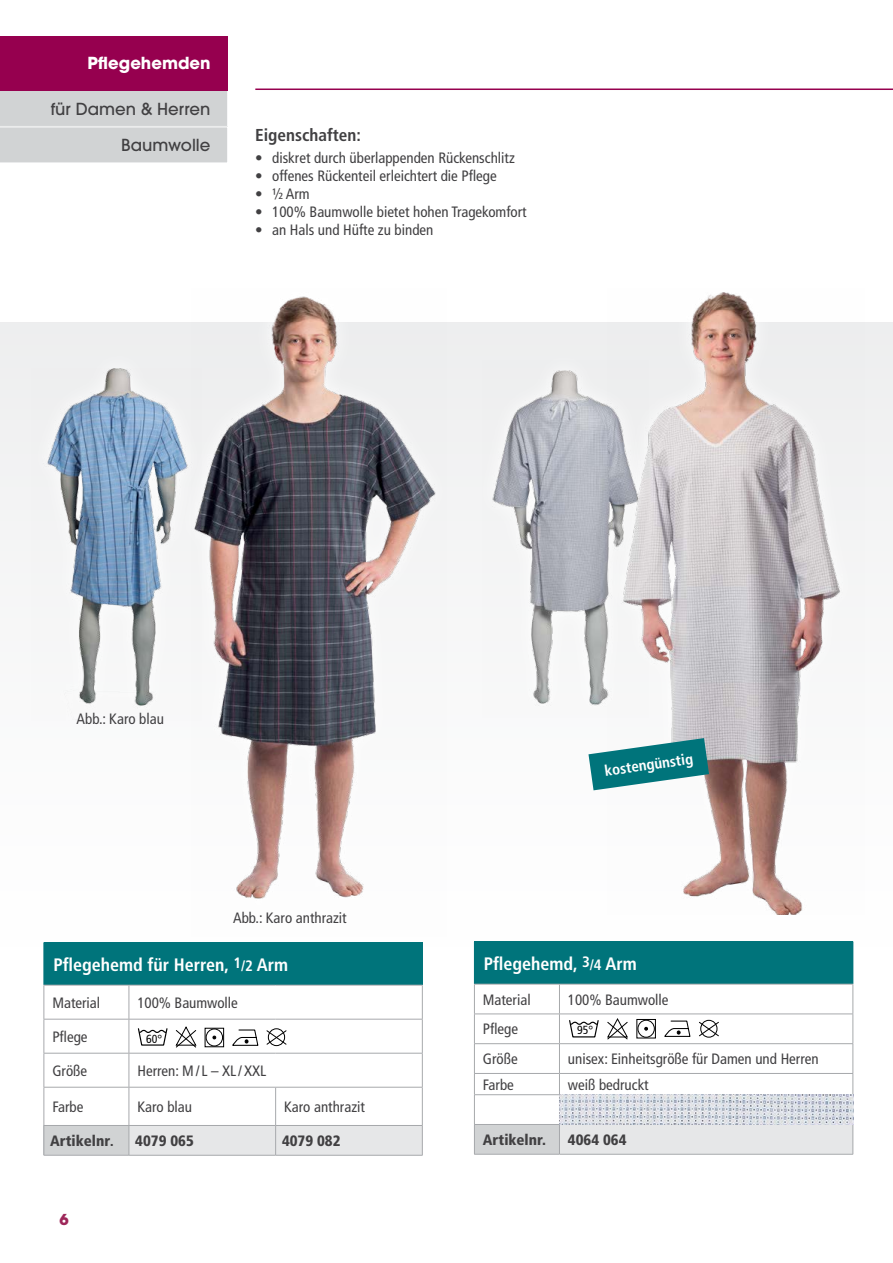
<style>
.page{position:relative;width:893px;height:1263px;background:#fff}
.page>*{position:absolute;margin:0;border:0;box-sizing:border-box;transform-origin:0 0}
.t1{font:700 condensed 18px "Frutiger LT Std";color:#fff}
.t2{font:700 condensed 17.25px "Frutiger LT Std";color:#414042}
.t3{font:500 16.5px "ITC Avant Garde Pro";color:#414042}
.t4{font:700 16.5px "ITC Avant Garde Pro";color:#fff}
.t5{font:condensed 15px/29.7px "Frutiger LT Std";color:#414042}
.t6{font:900 condensed 15px "Frutiger LT Std";color:#414042}
.t7{font:700 condensed 15px "Frutiger LT Std";color:#fff}
.t8{font:700 15px "ITC Avant Garde Pro";color:#9e275a}
.t9{font:condensed 11.7px "Frutiger LT Std";color:#000}
.s1{font-size:15px}
.s2{font-size:13.5px}
.s3{font-style:inherit}
</style>
<div class="page">
<div style="left:0;top:322px;width:893px;height:941px;background:linear-gradient(to bottom,#f0f0f1,#fff)"></div>
<div style="left:177px;top:278px;width:275px;height:639px;background:#fff"></div>
<img style="left:191px;top:296px;width:255px;height:640px">
<div style="left:29px;top:350px;width:176px;height:376px;background:#f2f2f3"></div>
<img style="left:47px;top:368px;width:155px;height:353px">
<div style="left:44px;top:943px;width:378px;height:42px;background:#00747b"></div>
<hr style="left:44px;top:942px;width:85px;height:1px;background:#00747b">
<hr style="left:129px;top:942px;width:147px;height:1px;background:#00747b">
<hr style="left:276px;top:942px;width:147px;height:1px;background:#00747b">
<hr style="left:422px;top:943px;width:1px;height:42px;background:#00747b">
<hr style="left:44px;top:1155px;width:85px;height:1px;background:#a7a9ac">
<hr style="left:129px;top:1155px;width:147px;height:1px;background:#a7a9ac">
<hr style="left:276px;top:1155px;width:147px;height:1px;background:#a7a9ac">
<div style="left:0;top:90px;width:228px;height:73px;background:#d1d3d4"></div>
<hr style="left:255px;top:89px;width:638px;height:1px;background:#96004f">
<div style="left:0;top:36px;width:228px;height:54px;background:#96004f"></div>
<div style="left:604px;top:274px;width:254px;height:660px;background:#fff"></div>
<img style="left:607px;top:292px;width:258px;height:623px">
<div style="left:474px;top:942px;width:379px;height:42px;background:#00747b"></div>
<svg style="left:475px;top:985px;width:378px;height:139px"></svg>
<div style="left:474px;top:1124px;width:85px;height:30px;background:#d1d3d4"></div>
<div style="left:559px;top:1124px;width:294px;height:30px;background:#e6e7e8"></div>
<hr style="left:474px;top:941px;width:85px;height:1px;background:#00747b">
<hr style="left:559px;top:941px;width:294px;height:1px;background:#00747b">
<hr style="left:853px;top:942px;width:1px;height:42px;background:#00747b">
<hr style="left:474px;top:984px;width:85px;height:1px;background:#a7a9ac">
<hr style="left:559px;top:984px;width:294px;height:1px;background:#a7a9ac">
<hr style="left:474px;top:1013px;width:85px;height:1px;background:#a7a9ac">
<hr style="left:559px;top:1013px;width:294px;height:1px;background:#a7a9ac">
<hr style="left:474px;top:1043px;width:85px;height:1px;background:#a7a9ac">
<hr style="left:559px;top:1043px;width:294px;height:1px;background:#a7a9ac">
<hr style="left:474px;top:1073px;width:85px;height:1px;background:#a7a9ac">
<hr style="left:559px;top:1073px;width:294px;height:1px;background:#a7a9ac">
<hr style="left:474px;top:1094px;width:85px;height:1px;background:#a7a9ac">
<hr style="left:559px;top:1094px;width:294px;height:1px;background:#a7a9ac">
<hr style="left:474px;top:1124px;width:85px;height:1px;background:#a7a9ac">
<svg style="left:474px;top:984px;width:1px;height:170px"></svg>
<hr style="left:559px;top:1124px;width:294px;height:1px;background:#a7a9ac">
<svg style="left:559px;top:984px;width:1px;height:170px"></svg>
<svg style="left:853px;top:984px;width:1px;height:170px"></svg>
<hr style="left:474px;top:1154px;width:85px;height:1px;background:#a7a9ac">
<hr style="left:559px;top:1154px;width:294px;height:1px;background:#a7a9ac">
<svg style="left:569px;top:1020px;width:30px;height:17px"></svg>
<svg style="left:607px;top:1018px;width:21px;height:21px"></svg>
<div style="left:700px;top:1020px;width:17px;height:18px;border:1px solid #000;border-radius:50%"></div>
<svg style="left:699px;top:1021px;width:20px;height:16px"></svg>
<div style="left:638px;top:1020px;width:17px;height:17px;border:1px solid #000;border-radius:50%"></div>
<div style="left:636px;top:1019px;width:20px;height:19px;border:1px solid #000"></div>
<svg style="left:664px;top:1020px;width:26px;height:17px"></svg>
<img style="left:560px;top:1095px;width:293px;height:29px">
<svg style="left:588px;top:738px;width:121px;height:52px"></svg>
<svg style="left:475px;top:351px;width:180px;height:371px;fill:#f0f0f1"></svg>
<img style="left:482px;top:360px;width:167px;height:357px">
<svg style="left:44px;top:985px;width:379px;height:170px"></svg>
<p class="t4" style="left:87px;top:52px;width:125px">Pflegehemden</p>
<p class="t3" style="left:51px;top:98px;width:161px">für Damen &amp; Herren</p>
<p class="t3" style="left:121px;top:134px;width:91px">Baumwolle</p>
<p class="t2" style="left:255px;top:124px;width:107px">Eigenschaften:</p>
<p class="t5" style="left:255px;top:143px;width:261px">• diskret durch überlappenden Rückenschlitz</p>
<p class="t5" style="left:255px;top:161px;width:243px">• offenes Rückenteil erleichtert die Pflege</p>
<p class="t5" style="left:255px;top:179px;width:56px">• ½ Arm</p>
<p class="t5" style="left:255px;top:197px;width:273px">• 100% Baumwolle bietet hohen Tragekomfort</p>
<p class="t5" style="left:255px;top:215px;width:180px">• an Hals und Hüfte zu binden</p>
<p class="t5" style="left:77px;top:704px;width:89px">Abb.: Karo blau</p>
<p class="t5" style="left:233px;top:903px;width:115px">Abb.: Karo anthrazit</p>
<p class="t7" style="left:603px;top:762px;width:91px;rotate:-8deg">kostengünstig</p>
<p class="t1" style="left:53px;top:954px;width:236px">Pflegehemd für Herren, <sup>1</sup><span class="s1">/2</span> Arm</p>
<p class="t5" style="left:52px;top:988px;width:49px">Material</p>
<p class="t5" style="left:137px;top:988px;width:102px">100% Baumwolle</p>
<p class="t5" style="left:52px;top:1022px;width:37px">Pflege</p>
<p class="t5" style="left:52px;top:1056px;width:36px">Größe</p>
<p class="t5" style="left:137px;top:1056px;width:130px">Herren: M/ L – XL /XXL</p>
<p class="t5" style="left:52px;top:1092px;width:32px">Farbe</p>
<p class="t5" style="left:137px;top:1092px;width:56px">Karo blau</p>
<p class="t5" style="left:284px;top:1092px;width:82px">Karo anthrazit</p>
<p class="t6" style="left:50px;top:1132px;width:65px">Artikelnr<span class="s2">.</span></p>
<p class="t6" style="left:135px;top:1132px;width:60px">4079 065</p>
<p class="t6" style="left:282px;top:1132px;width:60px">4079 082</p>
<p class="t9" style="left:146px;top:1032px;width:17px">60<span class="s3">°</span></p>
<p class="t8" style="left:60px;top:1209px;width:11px">6</p>
<p class="t1" style="left:484px;top:953px;width:154px">Pflegehemd, <sup>3</sup><span class="s1">/4</span> Arm</p>
<p class="t5" style="left:483px;top:985px;width:49px">Material</p>
<p class="t5" style="left:568px;top:985px;width:102px">100% Baumwolle</p>
<p class="t5" style="left:483px;top:1014px;width:37px">Pflege<br>Größe</p>
<p class="t9" style="left:577px;top:1023px;width:17px">95<span class="s3">°</span></p>
<p class="t5" style="left:568px;top:1044px;width:252px">unisex: Einheitsgröße für Damen und Herren</p>
<p class="t5" style="left:483px;top:1070px;width:32px">Farbe</p>
<p class="t5" style="left:568px;top:1070px;width:82px">weiß bedruckt</p>
<p class="t6" style="left:483px;top:1131px;width:65px">Artikelnr.</p>
<p class="t6" style="left:568px;top:1131px;width:60px">4064 064</p>
</div>
